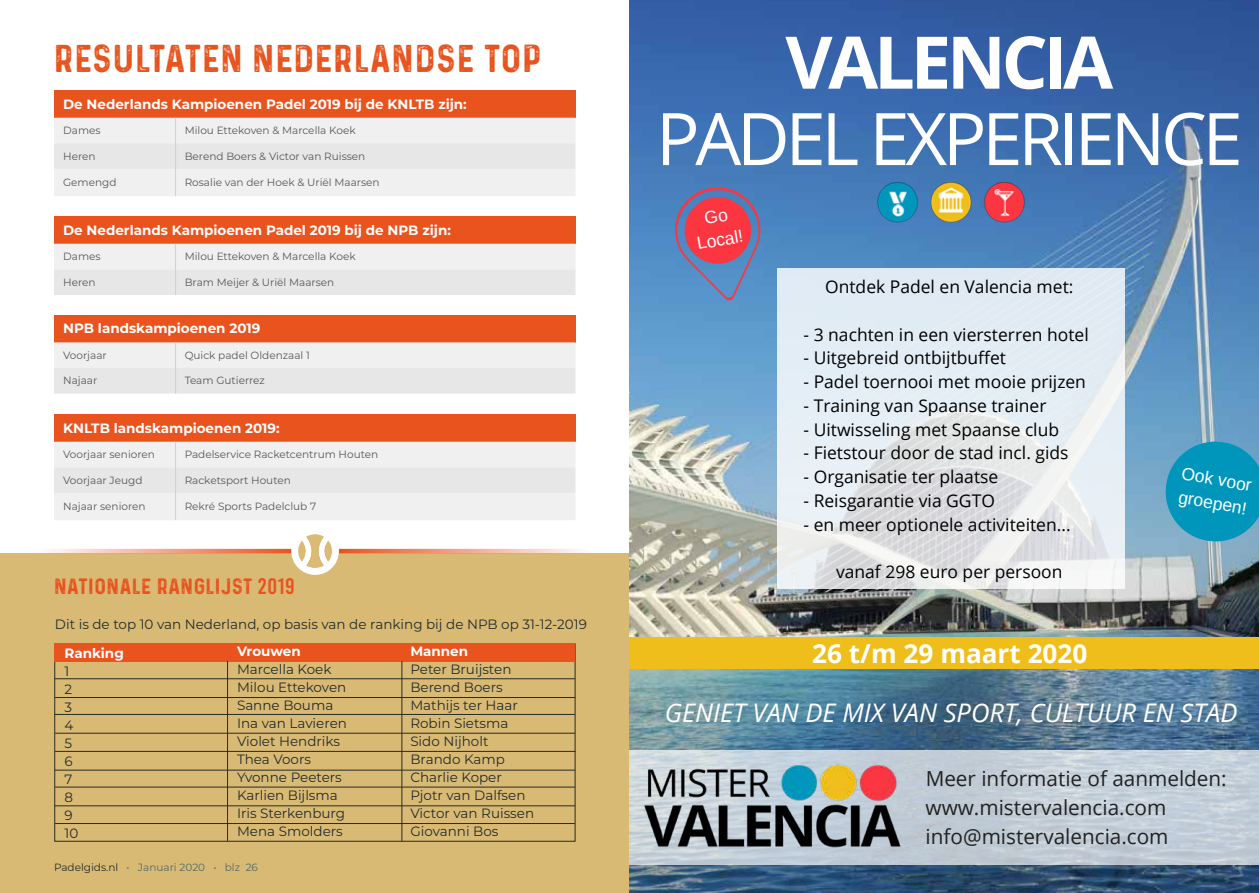
<style>
.page{position:relative;width:1259px;height:893px;background:#fff}
.page>*{position:absolute;margin:0;border:0;box-sizing:border-box;transform-origin:0 0}
.t1{font:72.6px "Open Sans";letter-spacing:-.06em;color:#fff}
.t2{font:700 72.6px "Open Sans";letter-spacing:-.06em;color:#fff}
.t3{font:31.05px "Prequel Demo";letter-spacing:.03em;color:#e8531e}
.t4{font:700 26.1px "Open Sans";color:#fff}
.t5{font:italic 25.65px "Open Sans";color:#fff}
.t6{font:20.7px/28.7px "Open Sans";color:#222}
.t7{font:17.7px "Prequel Demo";letter-spacing:.03em;color:#e8531e}
.t8{font:17.4px "Open Sans";color:#000}
.t9{font:17.4px/23.9px "Arimo";color:#fff;text-align:center}
.t10{font:13.5px/18px "Montserrat";color:#232c2b}
.t11{font:700 13.5px "Montserrat";color:#fff}
.t12{font:10.5px "Montserrat";color:#575756}
.t13{font:10.5px "Montserrat";color:#526a68}
.s1{font-family:"Bebas";font-size:22.5px}
.s2{color:#232c2b}
</style>
<div class="page">
<div style="left:0;top:554px;width:629px;height:339px;background:#d9ba75"></div>
<div style="left:54px;top:90px;width:521px;height:28px;background:#e8531e"></div>
<svg style="left:54px;top:118px;width:521px;height:78px"></svg>
<img style="left:629px;top:0;width:630px;height:893px">
<svg style="left:629px;top:750px;width:630px;height:114px;background:#c3ced7"></svg>
<img style="left:642px;top:760px;width:261px;height:94px">
<img style="left:846px;top:127px;width:210px;height:141px">
<div style="left:629px;top:637px;width:630px;height:31px;background:#f0be1b"></div>
<svg style="left:671px;top:183px;width:93px;height:118px;background:#8f6b93"></svg>
<svg style="left:1165px;top:441px;width:94px;height:101px;background:#1899be"></svg>
<svg style="left:776px;top:268px;width:348px;height:320px;background:#e2e9ee"></svg>
<div style="left:54px;top:216px;width:521px;height:28px;background:#e8531e"></div>
<div style="left:54px;top:244px;width:521px;height:51px;background:#ededed"></div>
<div style="left:54px;top:315px;width:521px;height:27px;background:#e8531e"></div>
<svg style="left:54px;top:342px;width:521px;height:52px"></svg>
<div style="left:54px;top:414px;width:521px;height:28px;background:#e8531e"></div>
<svg style="left:54px;top:442px;width:521px;height:78px"></svg>
<hr style="left:55px;top:751px;width:520px;height:1px;background:#232c2b">
<div style="left:54px;top:643px;width:521px;height:18px;background:#e8531e"></div>
<hr style="left:55px;top:770px;width:520px;height:1px;background:#232c2b">
<hr style="left:55px;top:787px;width:520px;height:1px;background:#232c2b">
<hr style="left:55px;top:805px;width:520px;height:1px;background:#232c2b">
<hr style="left:55px;top:678px;width:520px;height:1px;background:#232c2b">
<hr style="left:55px;top:697px;width:520px;height:1px;background:#232c2b">
<hr style="left:55px;top:714px;width:520px;height:1px;background:#232c2b">
<hr style="left:55px;top:733px;width:520px;height:1px;background:#232c2b">
<hr style="left:55px;top:823px;width:520px;height:1px;background:#232c2b">
<hr style="left:227px;top:661px;width:1px;height:180px;background:#232c2b">
<hr style="left:401px;top:661px;width:1px;height:180px;background:#232c2b">
<div style="left:291px;top:527px;width:48px;height:48px;background:#fff;border-radius:50%"></div>
<svg style="left:298px;top:534px;width:34px;height:34px"></svg>
<svg style="left:49px;top:549px;width:242px;height:4px"></svg>
<svg style="left:339px;top:549px;width:291px;height:4px"></svg>
<h2 class="t3" style="left:54px;top:38px;width:489px">RESULTATEN NEDERLANDSE TOP</h2>
<h1 class="t2" style="left:785px;top:11px;width:329px">VALENCIA</h1>
<h1 class="t1" style="left:656px;top:89px;width:588px">PADEL EXPERIENCE</h1>
<p class="t11" style="left:63px;top:94px;width:405px">De Nederlands Kampioenen Padel 2019 bij de KNLTB zijn:</p>
<p class="t12" style="left:63px;top:123px;width:39px">Dames</p>
<p class="t12" style="left:185px;top:123px;width:172px">Milou Ettekoven &amp; Marcella Koek</p>
<p class="t12" style="left:63px;top:149px;width:34px">Heren</p>
<p class="t12" style="left:185px;top:149px;width:182px">Berend Boers &amp; Victor van Ruissen</p>
<p class="t12" style="left:63px;top:175px;width:55px">Gemengd</p>
<p class="t12" style="left:185px;top:175px;width:196px">Rosalie van der Hoek &amp; Uriël Maarsen</p>
<p class="t11" style="left:63px;top:220px;width:389px">De Nederlands Kampioenen Padel 2019 bij de NPB zijn:</p>
<p class="t12" style="left:63px;top:249px;width:39px">Dames</p>
<p class="t12" style="left:185px;top:249px;width:172px">Milou Ettekoven &amp; Marcella Koek</p>
<p class="t12" style="left:63px;top:275px;width:34px">Heren</p>
<p class="t12" style="left:185px;top:275px;width:151px">Bram Meijer &amp; Uriël Maarsen</p>
<p class="t11" style="left:63px;top:319px;width:199px">NPB landskampioenen 2019</p>
<p class="t12" style="left:63px;top:348px;width:45px">Voorjaar</p>
<p class="t12" style="left:185px;top:348px;width:127px">Quick padel Oldenzaal 1</p>
<p class="t12" style="left:63px;top:373px;width:36px">Najaar</p>
<p class="t12" style="left:185px;top:373px;width:82px">Team Gutierrez</p>
<p class="t11" style="left:63px;top:418px;width:218px">KNLTB landskampioenen 2019:</p>
<p class="t12" style="left:63px;top:447px;width:93px">Voorjaar senioren</p>
<p class="t12" style="left:185px;top:447px;width:195px">Padelservice Racketcentrum Houten</p>
<p class="t12" style="left:63px;top:473px;width:81px">Voorjaar Jeugd</p>
<p class="t12" style="left:185px;top:473px;width:108px">Racketsport Houten</p>
<p class="t12" style="left:63px;top:499px;width:84px">Najaar senioren</p>
<p class="t12" style="left:185px;top:499px;width:133px">Rekré Sports Padelclub 7</p>
<h3 class="t7" style="left:54px;top:574px;width:242px">NATIONALE RANGLIJST <span class="s1">2019</span></h3>
<p class="t10" style="left:55px;top:615px;width:533px">Dit is de top 10 van Nederland, op basis van de ranking bij de NPB op 31-12-2019</p>
<p class="t11" style="left:64px;top:643px;width:61px">Ranking</p>
<p class="t10" style="left:64px;top:661px;width:15px">1<br>2<br>3<br>4<br>5<br>6<br>7<br>8<br>9<br>10</p>
<p class="t11" style="left:237px;top:642px;width:65px">Vrouwen</p>
<p class="t10" style="left:237px;top:660px;width:111px">Marcella Koek<br>Milou Ettekoven<br>Sanne Bouma<br>Ina van Lavieren<br>Violet Hendriks<br>Thea Voors<br>Yvonne Peeters<br>Karlien Bijlsma<br>Iris Sterkenburg<br>Mena Smolders</p>
<p class="t13" style="left:54px;top:860px;width:205px"><span class="s2">Padelgids.nl</span> • Januari 2020 • blz 26</p>
<p class="t11" style="left:410px;top:642px;width:59px">Mannen</p>
<p class="t10" style="left:410px;top:660px;width:125px">Peter Bruijsten<br>Berend Boers<br>Mathijs ter Haar<br>Robin Sietsma<br>Sido Nijholt<br>Brando Kamp<br>Charlie Koper<br>Pjotr van Dalfsen<br>Victor van Ruissen<br>Giovanni Bos</p>
<p class="t9" style="left:691px;top:209px;width:48px;rotate:-10deg">Go<br>Local!</p>
<p class="t8" style="left:825px;top:275px;width:250px">Ontdek Padel en Valencia met:</p>
<p class="t8" style="left:803px;top:322px;width:287px">- 3 nachten in een viersterren hotel</p>
<p class="t8" style="left:803px;top:346px;width:204px">- Uitgebreid ontbijtbuffet</p>
<p class="t8" style="left:803px;top:370px;width:284px">- Padel toernooi met mooie prijzen</p>
<p class="t8" style="left:803px;top:394px;width:244px">- Training van Spaanse trainer</p>
<p class="t8" style="left:803px;top:417px;width:257px">- Uitwisseling met Spaanse club</p>
<p class="t8" style="left:803px;top:441px;width:266px">- Fietstour door de stad incl. gids</p>
<p class="t8" style="left:803px;top:465px;width:196px">- Organisatie ter plaatse</p>
<p class="t8" style="left:803px;top:489px;width:193px">- Reisgarantie via GGTO</p>
<p class="t8" style="left:803px;top:512px;width:269px">- en meer optionele activiteiten...</p>
<p class="t8" style="left:836px;top:560px;width:228px">vanaf 298 euro per persoon</p>
<h3 class="t4" style="left:812px;top:635px;width:277px">26 t/m 29 maart 2020</h3>
<p class="t9" style="left:1184px;top:462px;width:72px;text-align:left;rotate:10deg">Ook voor groepen!</p>
<h3 class="t5" style="left:664px;top:695px;width:574px">GENIET VAN DE MIX VAN SPORT, CULTUUR EN STAD</h3>
<h3 class="t6" style="left:925px;top:764px;width:303px">Meer informatie of aanmelden: www.mistervalencia.com info@mistervalencia.com</h3>
</div>
